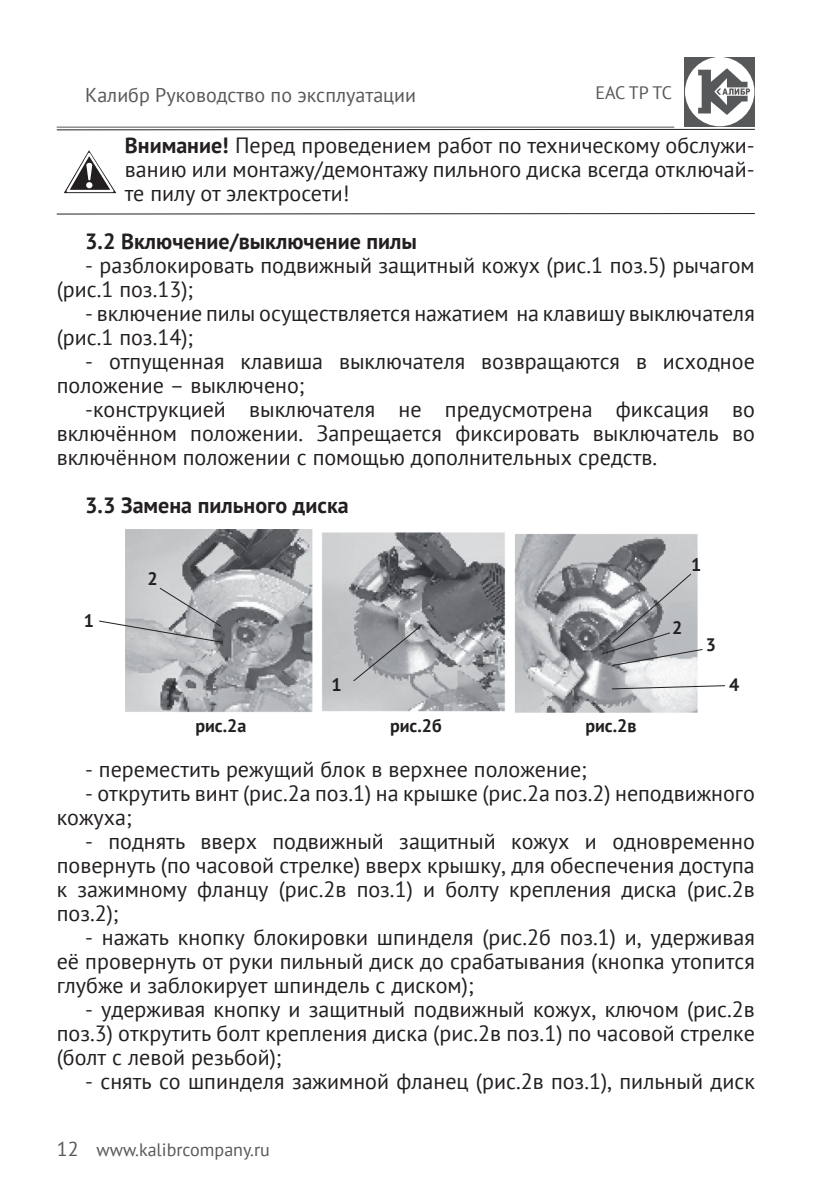
<style>
.page{position:relative;width:840px;height:1191px;background:#fff}
.page>*{position:absolute;margin:0;border:0;box-sizing:border-box;transform-origin:0 0}
.t1{font:22px/24px "PT Sans";color:#231f20;text-align:justify}
.t2{font:700 22px "PT Sans";color:#231f20}
.t3{font:20px "PT Sans";color:#57585a}
.t4{font:18px "PT Sans";color:#57585a}
.t5{font:700 18px "PT Sans";color:#231f20}
.s1{font-weight:700}
.s2{font-size:20px}
</style>
<div class="page">
<hr style="left:57px;top:127px;width:617px;height:1px;background:#57585a">
<div style="left:684px;top:57px;width:70px;height:70px;background:#57585a"></div>
<div style="left:684px;top:57px;width:70px;height:69px;background:#fff;border-radius:50%"></div>
<svg style="left:698px;top:68px;width:51px;height:47px"></svg>
<img style="left:125px;top:529px;width:572px;height:184px">
<svg style="left:99px;top:587px;width:123px;height:56px"></svg>
<svg style="left:352px;top:625px;width:69px;height:57px;background:#a4a6aa"></svg>
<svg style="left:600px;top:572px;width:103px;height:94px;background:#aeb0b3"></svg>
<svg style="left:610px;top:684px;width:115px;height:6px"></svg>
<hr style="left:57px;top:213px;width:697px;height:1px;background:#231f20">
<svg style="left:64px;top:150px;width:52px;height:43px"></svg>
<hr style="left:57px;top:129px;width:697px;height:1px;background:#231f20">
<p class="t3" style="left:85px;top:83px;width:332px">Калибр Руководство по эксплуатации</p>
<p class="t4" style="left:595px;top:81px;width:78px">EAC ТР ТС</p>
<p class="t1" style="left:125px;top:132px;width:631px"><span class="s1">Внимание!</span> Перед проведением работ по техническому обслужи&shy;ванию или монтажу/демонтажу пильного диска всегда отключай&shy;те пилу от электросети!</p>
<p class="t2" style="left:85px;top:226px;width:333px">3.2 Включение/выключение пилы</p>
<p class="t1" style="left:57px;top:252px;width:699px;text-indent:28px">- разблокировать подвижный защитный кожух (рис.1 поз.5) рычагом (рис.1 поз.13);</p>
<p class="t1" style="left:57px;top:300px;width:699px;text-indent:28px">- включение пилы осуществляется нажатием на клавишу выключателя (рис.1 поз.14);</p>
<p class="t1" style="left:57px;top:348px;width:699px;text-indent:28px">- отпущенная клавиша выключателя возвращаются в исходное положение – выключено;</p>
<p class="t1" style="left:57px;top:396px;width:699px;text-indent:28px">-конструкцией выключателя не предусмотрена фиксация во включённом положении. Запрещается фиксировать выключатель во включённом положении с помощью дополнительных средств.</p>
<p class="t2" style="left:85px;top:491px;width:265px">3.3 Замена пильного диска</p>
<p class="t5" style="left:84px;top:608px;width:12px">1</p>
<p class="t5" style="left:147px;top:567px;width:12px">2</p>
<p class="t5" style="left:331px;top:672px;width:12px">1</p>
<p class="t5" style="left:195px;top:714px;width:52px">рис.2а</p>
<p class="t5" style="left:390px;top:714px;width:53px">рис.2б</p>
<p class="t5" style="left:585px;top:714px;width:53px">рис.2в</p>
<p class="t5" style="left:691px;top:552px;width:12px">1</p>
<p class="t5" style="left:671px;top:616px;width:12px">2</p>
<p class="t5" style="left:705px;top:633px;width:12px">3</p>
<p class="t5" style="left:728px;top:672px;width:12px">4</p>
<p class="t1" style="left:85px;top:756px;width:503px">- переместить режущий блок в верхнее положение;</p>
<p class="t1" style="left:57px;top:780px;width:699px;text-indent:28px">- открутить винт (рис.2а поз.1) на крышке (рис.2а поз.2) неподвижного кожуха;</p>
<p class="t1" style="left:57px;top:829px;width:699px;text-indent:28px">- поднять вверх подвижный защитный кожух и одновременно повернуть (по часовой стрелке) вверх крышку, для обеспечения доступа к зажимному фланцу (рис.2в поз.1) и болту крепления диска (рис.2в поз.2);</p>
<p class="t1" style="left:57px;top:925px;width:699px;text-indent:28px">- нажать кнопку блокировки шпинделя (рис.2б поз.1) и, удерживая её провернуть от руки пильный диск до срабатывания (кнопка утопится глубже и заблокирует шпиндель с диском);</p>
<p class="t1" style="left:57px;top:997px;width:699px;text-indent:28px">- удерживая кнопку и защитный подвижный кожух, ключом (рис.2в поз.3) открутить болт крепления диска (рис.2в поз.1) по часовой стрелке (болт с левой резьбой);</p>
<p class="t1" style="left:85px;top:1069px;width:670px">- снять со шпинделя зажимной фланец (рис.2в поз.1), пильный диск</p>
<p class="t4" style="left:57px;top:1137px;width:214px"><span class="s2">12</span> www.kalibrcompany.ru</p>
</div>
